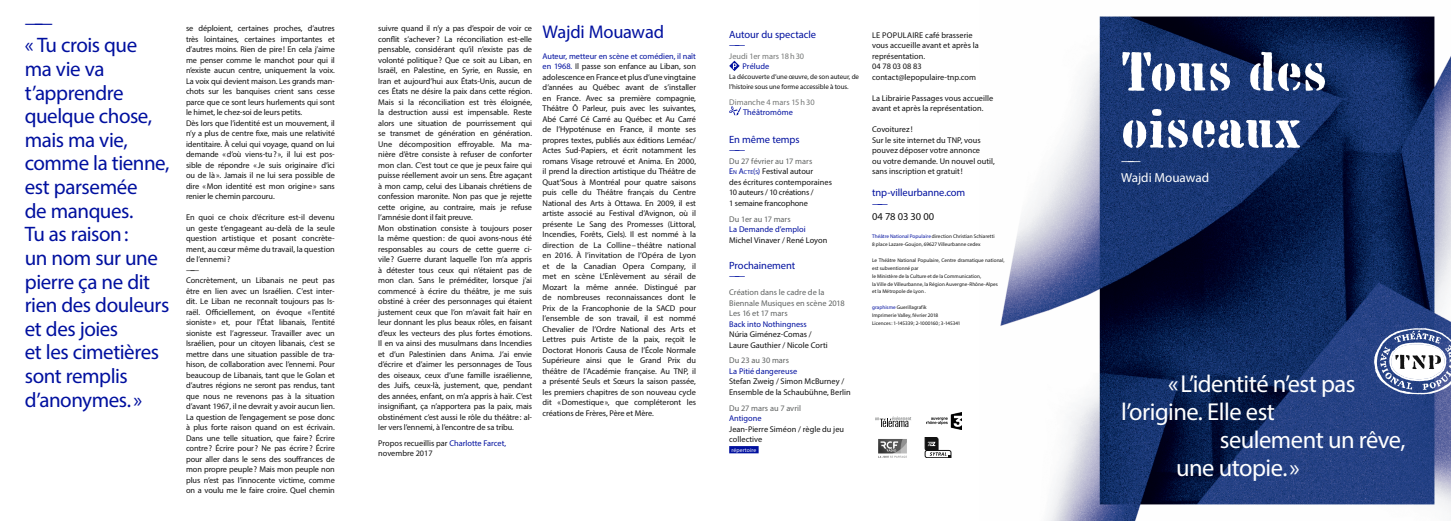
<style>
.page{position:relative;width:1451px;height:521px;background:#fff}
.page>*{position:absolute;margin:0;border:0;box-sizing:border-box;transform-origin:0 0}
.t1{font:55.12px/56.9px "Chaillot";color:#fff}
.t2{font:24.5px "Myriad Pro";letter-spacing:-.02em;color:#fff}
.t3{font:21px/23.6px "Myriad Pro";letter-spacing:-.02em;color:#00109f}
.t4{font:18.38px "Myriad Pro";letter-spacing:-.01em;color:#00109f}
.t5{font:13.12px/17.5px "Myriad Pro";color:#fff}
.t6{font:10.5px/10.5px "Myriad Pro";letter-spacing:-.01em;color:#00109f}
.t7{font:10.5px "Myriad Pro";letter-spacing:-.015em;color:#121212}
.t8{font:8.75px "Myriad Pro";color:#121212}
.t9{font:8.31px/10.5px "Myriad Pro";letter-spacing:-.01em;color:#121212}
.t10{font:8.31px/10.5px "Myriad Pro";color:#606362}
.t11{font:8.31px "Myriad Pro";color:#00109f}
.t12{font:8.31px "Myriad Pro";color:#757776}
.t13{font:7px/10.5px "Myriad Pro";letter-spacing:-.01em;color:#121212}
.t14{font:5.69px "Myriad Pro";letter-spacing:.015em;color:#fff}
.t15{font:5.25px/7.9px "Myriad Pro";letter-spacing:.005em;color:#121212}
.s1{color:#00109f}
.s2{color:#606362}
.s3{font-size:5.86px;color:#00109f}
</style>
<div class="page">
<img style="left:1000px;top:16px;width:451px;height:505px">
<svg style="left:925px;top:437px;width:26px;height:21px"></svg>
<img style="left:926px;top:412px;width:35px;height:18px">
<img style="left:878px;top:439px;width:29px;height:19px">
<svg style="left:875px;top:416px;width:37px;height:12px"></svg>
<div style="left:729px;top:446px;width:30px;height:7px;background:#00109f"></div>
<svg style="left:729px;top:61px;width:11px;height:10px"></svg>
<svg style="left:729px;top:106px;width:12px;height:9px"></svg>
<svg style="left:1374px;top:328px;width:77px;height:66px"></svg>
<h3 class="t4" style="left:25px;top:11px;width:29px">——</h3>
<h3 class="t3" style="left:25px;top:33px;width:146px">« Tu crois que ma vie va t’apprendre quelque chose, mais ma vie, comme la tienne, est parsemée<br>de manques.<br>Tu as raison:<br>un nom sur une pierre ça ne dit rien des douleurs et des joies<br>et les cimetières sont remplis d’anonymes. »</h3>
<p class="t9" style="left:872px;top:30px;width:108px">LE POPULAIRE café brasserie vous accueille avant et après la représentation.<br>04 78 03 08 83 contact@lepopulaire-tnp.com</p>
<h3 class="t4" style="left:543px;top:20px;width:123px">Wajdi Mouawad</h3>
<p class="t9" style="left:543px;top:51px;width:155px;text-align:justify"><span class="s1">Auteur, metteur en scène et comédien, il naît en 1968.</span> Il passe son enfance au Liban, son adolescence en France et plus d’une vingtaine d’années au Québec avant de s’installer en France. Avec sa première compagnie, Théâtre Ô Parleur, puis avec les suivantes, Abé Carré Cé Carré au Québec et Au Carré de l’Hypoténuse en France, il monte ses propres textes, publiés aux éditions Leméac/ Actes Sud-Papiers, et écrit notamment les romans Visage retrouvé et Anima. En 2000, il prend la direction artistique du Théâtre de Quat’Sous à Montréal pour quatre saisons puis celle du Théâtre français du Centre National des Arts à Ottawa. En 2009, il est artiste associé au Festival d’Avignon, où il présente Le Sang des Promesses (Littoral, Incendies, Forêts, Ciels). Il est nommé à la direction de La Colline–théâtre national en 2016. À l’invitation de l’Opéra de Lyon et de la Canadian Opera Company, il met en scène L’Enlèvement au sérail de Mozart la même année. Distingué par de nombreuses reconnaissances dont le Prix de la Francophonie de la SACD pour l’ensemble de son travail, il est nommé Chevalier de l’Ordre National des Arts et Lettres puis Artiste de la paix, reçoit le Doctorat Honoris Causa de l’École Normale Supérieure ainsi que le Grand Prix du théâtre de l’Académie française. Au TNP, il a présenté Seuls et Sœurs la saison passée, les premiers chapitres de son nouveau cycle dit «Domestique», que compléteront les créations de Frères, Père et Mère.</p>
<p class="t9" style="left:186px;top:23px;width:150px">se déploient, certaines proches, d’autres très lointaines, certaines importantes et d’autres moins. Rien de pire! En cela j’aime me penser comme le manchot pour qui il n’existe aucun centre, uniquement la voix.<br>La voix qui devient maison. Les grands man&shy;chots sur les banquises crient sans cesse parce que ce sont leurs hurlements qui sont le himet, le chez-soi de leurs petits.<br>Dès lors que l’identité est un mouvement, il n’y a plus de centre fixe, mais une relativité identitaire. À celui qui voyage, quand on lui demande «d’où viens-tu? », il lui est pos&shy;sible de répondre « Je suis originaire d’ici ou de là». Jamais il ne lui sera possible de dire «Mon identité est mon origine» sans renier le chemin parcouru.</p>
<p class="t9" style="left:186px;top:212px;width:150px;text-align:justify">En quoi ce choix d’écriture est-il devenu un geste t’engageant au-delà de la seule question artistique et posant concrète&shy;ment, au cœur même du travail, la question de l’ennemi ?</p>
<p class="t8" style="left:186px;top:264px;width:15px">——</p>
<p class="t9" style="left:186px;top:275px;width:150px;text-align:justify">Concrètement, un Libanais ne peut pas être en lien avec un Israélien. C’est inter&shy;dit. Le Liban ne reconnaît toujours pas Is&shy;raël. Officiellement, on évoque «l’entité sioniste» et, pour l’État libanais, l’entité sioniste est l’agresseur. Travailler avec un Israélien, pour un citoyen libanais, c’est se mettre dans une situation passible de tra&shy;hison, de collaboration avec l’ennemi. Pour beaucoup de Libanais, tant que le Golan et d’autres régions ne seront pas rendus, tant que nous ne revenons pas à la situation d’avant 1967, il ne devrait y avoir aucun lien.<br>La question de l’engagement se pose donc à plus forte raison quand on est écrivain.<br>Dans une telle situation, que faire? Écrire contre? Écrire pour ? Ne pas écrire? Écrire pour aller dans le sens des souffrances de mon propre peuple? Mais mon peuple non plus n’est pas l’innocente victime, comme on a voulu me le faire croire. Quel chemin</p>
<p class="t9" style="left:378px;top:23px;width:155px">suivre quand il n’y a pas d’espoir de voir ce conflit s’achever ? La réconciliation est-elle pensable, considérant qu’il n’existe pas de volonté politique? Que ce soit au Liban, en Israël, en Palestine, en Syrie, en Russie, en Iran et aujourd’hui aux États-Unis, aucun de ces États ne désire la paix dans cette région.<br>Mais si la réconciliation est très éloignée, la destruction aussi est impensable. Reste alors une situation de pourrissement qui se transmet de génération en génération.<br>Une décomposition effroyable. Ma ma&shy;nière d’être consiste à refuser de conforter mon clan. C’est tout ce que je peux faire qui puisse réellement avoir un sens. Être agaçant à mon camp, celui des Libanais chrétiens de confession maronite. Non pas que je rejette cette origine, au contraire, mais je refuse l’amnésie dont il fait preuve.<br>Mon obstination consiste à toujours poser la même question: de quoi avons-nous été responsables au cours de cette guerre ci&shy;vile? Guerre durant laquelle l’on m’a appris à détester tous ceux qui n’étaient pas de mon clan. Sans le préméditer, lorsque j’ai commencé à écrire du théâtre, je me suis obstiné à créer des personnages qui étaient justement ceux que l’on m’avait fait haïr en leur donnant les plus beaux rôles, en faisant d’eux les vecteurs des plus fortes émotions.<br>Il en va ainsi des musulmans dans Incendies et d’un Palestinien dans Anima. J’ai envie d’écrire et d’aimer les personnages de Tous des oiseaux, ceux d’une famille israélienne, des Juifs, ceux-là, justement, que, pendant des années, enfant, on m’a appris à haïr. C’est insignifiant, ça n’apportera pas la paix, mais obstinément c’est aussi le rôle du théâtre: al&shy;ler vers l’ennemi, à l’encontre de sa tribu.</p>
<p class="t9" style="left:378px;top:438px;width:129px">Propos recueillis par <span class="s1">Charlotte Farcet, </span>novembre 2017</p>
<p class="t6" style="left:729px;top:29px;width:88px">Autour du spectacle ——</p>
<p class="t12" style="left:729px;top:51px;width:76px">Jeudi 1er mars 18h30</p>
<p class="t11" style="left:743px;top:61px;width:28px">Prélude</p>
<p class="t13" style="left:729px;top:71px;width:131px">La découverte d’une œuvre, de son auteur, de l’histoire sous une forme accessible à tous.</p>
<p class="t12" style="left:729px;top:97px;width:87px">Dimanche 4 mars 15h30</p>
<p class="t11" style="left:743px;top:107px;width:51px">Théâtromôme</p>
<p class="t6" style="left:729px;top:134px;width:72px">En même temps ——</p>
<p class="t9" style="left:729px;top:156px;width:104px"><span class="s2">Du 27 février au 17 mars<br></span><span class="s1">E</span><span class="s3">N</span> <span class="s1">A</span><span class="s3">CTE</span><span class="s1">(</span><span class="s3">S</span><span class="s1">)</span> Festival autour<br>des écritures contemporaines<br>10 auteurs / 10 créations /<br>1 semaine francophone</p>
<p class="t10" style="left:729px;top:213px;width:63px">Du 1er au 17 mars</p>
<p class="t11" style="left:729px;top:224px;width:78px">La Demande d’emploi</p>
<p class="t9" style="left:729px;top:234px;width:100px">Michel Vinaver / René Loyon</p>
<p class="t6" style="left:729px;top:260px;width:68px">Prochainement ——</p>
<p class="t10" style="left:729px;top:287px;width:117px">Création dans le cadre de la<br>Biennale Musiques en scène 2018<br>Les 16 et 17 mars</p>
<p class="t11" style="left:729px;top:319px;width:79px">Back into Nothingness</p>
<p class="t9" style="left:729px;top:329px;width:100px">Núria Giménez-Comas /<br>Laure Gauthier / Nicole Corti</p>
<p class="t10" style="left:729px;top:355px;width:61px">Du 23 au 30 mars</p>
<p class="t11" style="left:729px;top:366px;width:69px">La Pitié dangereuse</p>
<p class="t9" style="left:729px;top:376px;width:123px">Stefan Zweig / Simon McBurney /<br>Ensemble de la Schaubühne, Berlin</p>
<p class="t10" style="left:729px;top:402px;width:73px">Du 27 mars au 7 avril</p>
<p class="t11" style="left:729px;top:413px;width:34px">Antigone</p>
<p class="t9" style="left:729px;top:423px;width:116px">Jean-Pierre Siméon / règle du jeu collective</p>
<p class="t14" style="left:732px;top:446px;width:26px">répertoire</p>
<p class="t9" style="left:872px;top:93px;width:123px">La Librairie Passages vous accueille avant et après la représentation.</p>
<p class="t9" style="left:872px;top:124px;width:124px">Covoiturez !<br>Sur le site internet du TNP, vous pouvez déposer votre annonce<br>ou votre demande. Un nouvel outil, sans inscription et gratuit!</p>
<p class="t6" style="left:872px;top:187px;width:95px">tnp-villeurbanne.com ——</p>
<p class="t7" style="left:872px;top:210px;width:64px">04 78 03 30 00</p>
<p class="t15" style="left:872px;top:232px;width:124px"><span class="s1">Théâtre National Populaire</span> direction Christian Schiaretti<br>8 place Lazare-Goujon, 69627 Villeurbanne cedex</p>
<p class="t15" style="left:872px;top:256px;width:134px">Le Théâtre National Populaire, Centre dramatique national, est subventionné par<br>le Ministère de la Culture et de la Communication,<br>la Ville de Villeurbanne, la Région Auvergne-Rhône-Alpes<br>et la Métropole de Lyon .</p>
<p class="t15" style="left:872px;top:303px;width:90px"><span class="s1">graphisme</span> Guerillagrafik<br>Imprimerie Valley, février 2018<br>Licences: 1-145339; 2-1000160; 3-145341</p>
<h1 class="t1" style="left:1121px;top:43px;width:208px">Tous des oiseaux</h1>
<h3 class="t5" style="left:1121px;top:151px;width:90px">——<br>Wajdi Mouawad</h3>
<h2 class="t2" style="left:1168px;top:369px;width:189px">«L’identité n’est pas</h2>
<h2 class="t2" style="left:1121px;top:397px;width:155px">l’origine. Elle est</h2>
<h2 class="t2" style="left:1220px;top:425px;width:187px">seulement un rêve,</h2>
<h2 class="t2" style="left:1176px;top:453px;width:125px">une utopie.»</h2>
</div>
